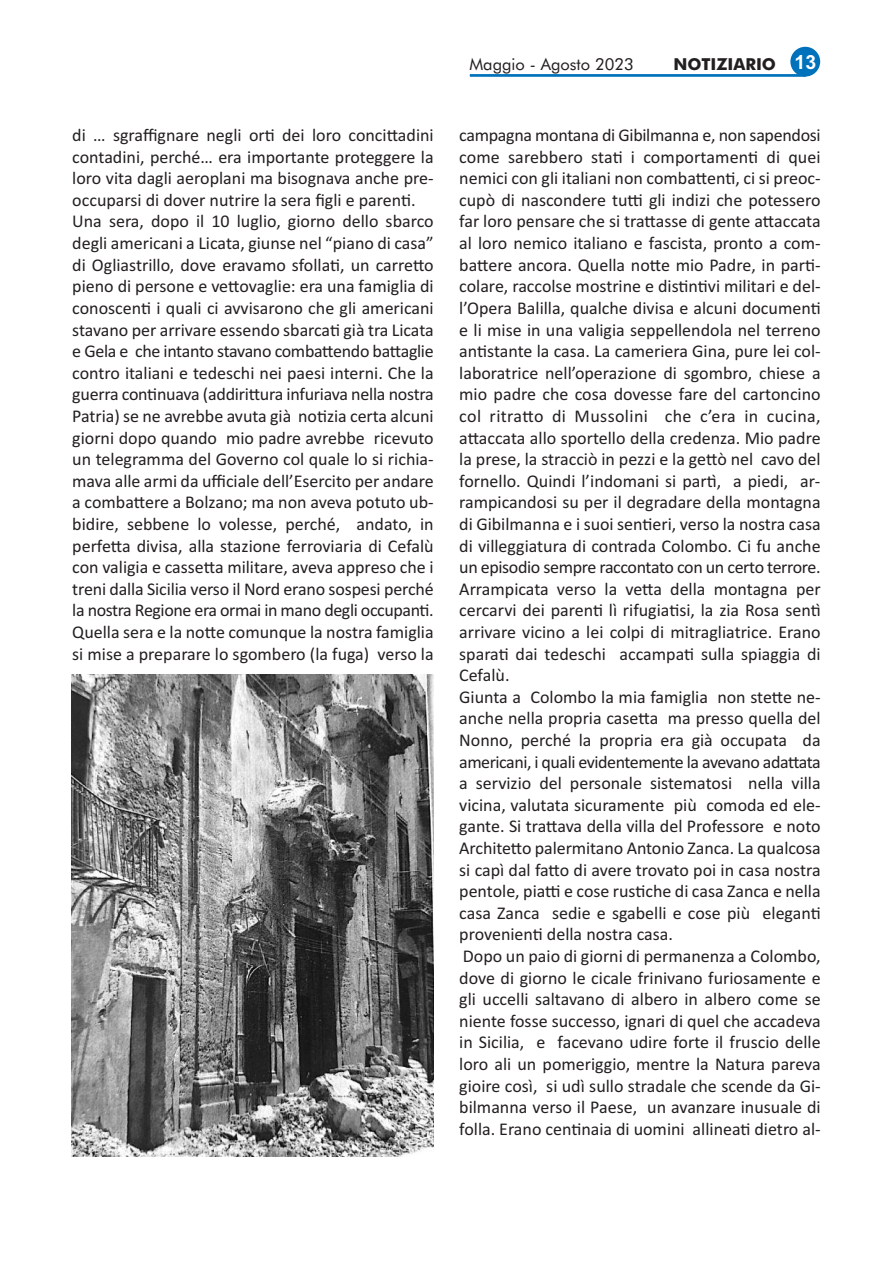
<style>
.page{position:relative;width:893px;height:1263px;background:#fff}
.page>*{position:absolute;margin:0;border:0;box-sizing:border-box;transform-origin:0 0}
.t1{font:18px/21.6px "Calibri";color:#231f20}
.t2{font:16.5px "Futura BT";color:#231f20}
.t3{font:700 16.5px "Futura BT";color:#231f20}
.s1{font-family:"Arial";font-size:19.5px;color:#fff}
</style>
<div class="page">
<div style="left:790px;top:47px;width:30px;height:30px;background:#0072bc;border-radius:50%"></div>
<hr style="left:470px;top:74px;width:336px;height:3px;background:#0072bc">
<img style="left:72px;top:674px;width:362px;height:483px">
<p class="t2" style="left:469px;top:55px;width:166px">Maggio - Agosto 2023</p>
<p class="t3" style="left:673px;top:55px;width:144px">NOTIZIARIO <span class="s1">13</span></p>
<p class="t1" style="left:72px;top:124px;width:363px">di … sgraffignare negli orti dei loro concittadini contadini, perché… era importante proteggere la loro vita dagli aeroplani ma bisognava anche pre&shy;occuparsi di dover nutrire la sera figli e parenti.<br>Una sera, dopo il 10 luglio, giorno dello sbarco degli americani a Licata, giunse nel “piano di casa” di Ogliastrillo, dove eravamo sfollati, un carretto pieno di persone e vettovaglie: era una famiglia di conoscenti i quali ci avvisarono che gli americani stavano per arrivare essendo sbarcati già tra Licata e Gela e che intanto stavano combattendo battaglie contro italiani e tedeschi nei paesi interni. Che la guerra continuava (addirittura infuriava nella nostra Patria) se ne avrebbe avuta già notizia certa alcuni giorni dopo quando mio padre avrebbe ricevuto un telegramma del Governo col quale lo si richia&shy;mava alle armi da ufficiale dell’Esercito per andare a combattere a Bolzano; ma non aveva potuto ub&shy;bidire, sebbene lo volesse, perché, andato, in perfetta divisa, alla stazione ferroviaria di Cefalù con valigia e cassetta militare, aveva appreso che i treni dalla Sicilia verso il Nord erano sospesi perché la nostra Regione era ormai in mano degli occupanti.<br>Quella sera e la notte comunque la nostra famiglia si mise a preparare lo sgombero (la fuga) verso la</p>
<p class="t1" style="left:459px;top:124px;width:363px">campagna montana di Gibilmanna e, non sapendosi come sarebbero stati i comportamenti di quei nemici con gli italiani non combattenti, ci si preoc&shy;cupò di nascondere tutti gli indizi che potessero far loro pensare che si trattasse di gente attaccata al loro nemico italiano e fascista, pronto a com&shy;battere ancora. Quella notte mio Padre, in parti&shy;colare, raccolse mostrine e distintivi militari e del&shy;l’Opera Balilla, qualche divisa e alcuni documenti e li mise in una valigia seppellendola nel terreno antistante la casa. La cameriera Gina, pure lei col&shy;laboratrice nell’operazione di sgombro, chiese a mio padre che cosa dovesse fare del cartoncino col ritratto di Mussolini che c’era in cucina, attaccata allo sportello della credenza. Mio padre la prese, la stracciò in pezzi e la gettò nel cavo del fornello. Quindi l’indomani si partì, a piedi, ar&shy;rampicandosi su per il degradare della montagna di Gibilmanna e i suoi sentieri, verso la nostra casa di villeggiatura di contrada Colombo. Ci fu anche un episodio sempre raccontato con un certo terrore.<br>Arrampicata verso la vetta della montagna per cercarvi dei parenti lì rifugiatisi, la zia Rosa sentì arrivare vicino a lei colpi di mitragliatrice. Erano sparati dai tedeschi accampati sulla spiaggia di Cefalù.<br>Giunta a Colombo la mia famiglia non stette ne&shy;anche nella propria casetta ma presso quella del Nonno, perché la propria era già occupata da americani, i quali evidentemente la avevano adattata a servizio del personale sistematosi nella villa vicina, valutata sicuramente più comoda ed ele&shy;gante. Si trattava della villa del Professore e noto Architetto palermitano Antonio Zanca. La qualcosa si capì dal fatto di avere trovato poi in casa nostra pentole, piatti e cose rustiche di casa Zanca e nella casa Zanca sedie e sgabelli e cose più eleganti provenienti della nostra casa.<br>Dopo un paio di giorni di permanenza a Colombo, dove di giorno le cicale frinivano furiosamente e gli uccelli saltavano di albero in albero come se niente fosse successo, ignari di quel che accadeva in Sicilia, e facevano udire forte il fruscio delle loro ali un pomeriggio, mentre la Natura pareva gioire così, si udì sullo stradale che scende da Gi&shy;bilmanna verso il Paese, un avanzare inusuale di folla. Erano centinaia di uomini allineati dietro al-</p>
</div>
